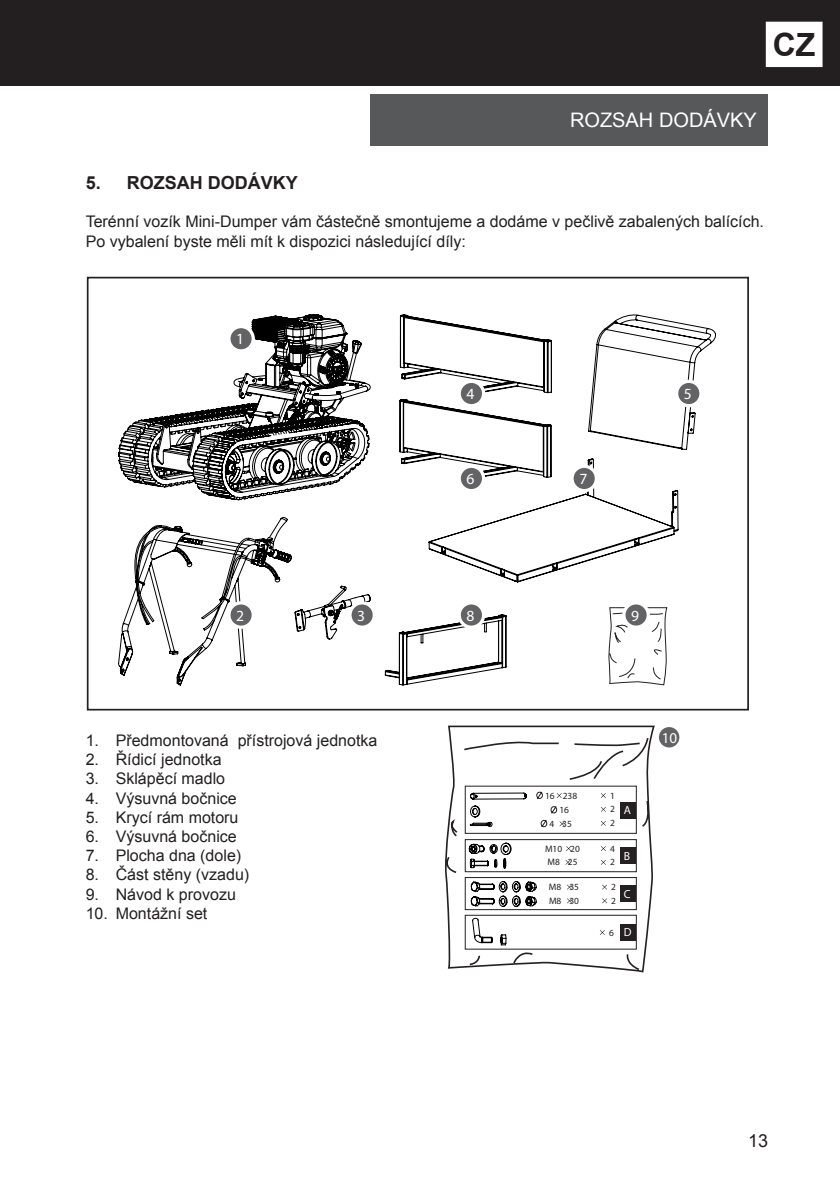
<style>
.page{position:relative;width:840px;height:1191px;background:#fff}
.page>*{position:absolute;margin:0;border:0;box-sizing:border-box;transform-origin:0 0}
.t1{font:700 32px "Arial";color:#231f20}
.t2{font:20px "Arial";color:#fff}
.t3{font:700 18px "Arial";color:#231f20}
.t4{font:18px "Arial";color:#231f20}
.t5{font:16px/19.2px "Arial";color:#231f20}
.t6{font:15.6px "Myriad Pro";color:#fff}
.t7{font:15px "Myriad Pro";color:#fff}
.t8{font:11.8px "Myriad Pro";color:#fff}
.t9{font:9.4px/13.8px "Myriad Pro";color:#241f21;text-align:justify}
.s1{font-size:11.8px;color:#fff}
</style>
<div class="page">
<div style="left:0;top:0;width:839px;height:86px;background:#231f20"></div>
<div style="left:370px;top:94px;width:397px;height:51px;background:#57585a"></div>
<div style="left:766px;top:23px;width:55px;height:43px;background:#fff"></div>
<div style="left:765px;top:22px;width:57px;height:45px;border:2px solid #fff"></div>
<svg style="left:118px;top:276px;width:598px;height:409px"></svg>
<svg style="left:349px;top:602px;width:25px;height:25px"></svg>
<div style="left:348px;top:601px;width:28px;height:28px;border:4px solid #fff;border-radius:50%"></div>
<div style="left:351px;top:604px;width:21px;height:21px;background:#636366;border-radius:50%"></div>
<svg style="left:228px;top:326px;width:25px;height:25px"></svg>
<div style="left:227px;top:325px;width:28px;height:27px;border:4px solid #fff;border-radius:50%"></div>
<div style="left:230px;top:328px;width:21px;height:21px;background:#636366;border-radius:50%"></div>
<svg style="left:228px;top:602px;width:25px;height:25px"></svg>
<div style="left:227px;top:601px;width:28px;height:28px;border:4px solid #fff;border-radius:50%"></div>
<div style="left:230px;top:604px;width:21px;height:21px;background:#636366;border-radius:50%"></div>
<svg style="left:458px;top:381px;width:25px;height:25px"></svg>
<div style="left:457px;top:380px;width:28px;height:27px;border:4px solid #fff;border-radius:50%"></div>
<div style="left:460px;top:383px;width:21px;height:21px;background:#636366;border-radius:50%"></div>
<svg style="left:676px;top:381px;width:25px;height:25px"></svg>
<div style="left:674px;top:380px;width:28px;height:27px;border:4px solid #fff;border-radius:50%"></div>
<div style="left:678px;top:383px;width:21px;height:21px;background:#636366;border-radius:50%"></div>
<svg style="left:458px;top:602px;width:25px;height:25px"></svg>
<div style="left:457px;top:601px;width:28px;height:28px;border:4px solid #fff;border-radius:50%"></div>
<div style="left:460px;top:604px;width:21px;height:21px;background:#636366;border-radius:50%"></div>
<svg style="left:623px;top:602px;width:25px;height:25px"></svg>
<div style="left:622px;top:601px;width:27px;height:28px;border:4px solid #fff;border-radius:50%"></div>
<div style="left:625px;top:604px;width:21px;height:21px;background:#636366;border-radius:50%"></div>
<svg style="left:571px;top:466px;width:25px;height:25px"></svg>
<div style="left:570px;top:464px;width:27px;height:28px;border:4px solid #fff;border-radius:50%"></div>
<div style="left:573px;top:468px;width:21px;height:21px;background:#636366;border-radius:50%"></div>
<svg style="left:458px;top:466px;width:25px;height:25px"></svg>
<div style="left:457px;top:464px;width:28px;height:28px;border:4px solid #fff;border-radius:50%"></div>
<div style="left:460px;top:468px;width:21px;height:21px;background:#636366;border-radius:50%"></div>
<svg style="left:445px;top:725px;width:210px;height:248px"></svg>
<svg style="left:468px;top:881px;width:68px;height:27px"></svg>
<div style="left:619px;top:885px;width:16px;height:16px;background:#241f21"></div>
<div style="left:464px;top:877px;width:172px;height:33px;border:1px solid #241f21"></div>
<svg style="left:566px;top:884px;width:5px;height:5px"></svg>
<svg style="left:601px;top:884px;width:5px;height:5px"></svg>
<svg style="left:566px;top:898px;width:5px;height:5px"></svg>
<svg style="left:601px;top:898px;width:5px;height:5px"></svg>
<div style="left:619px;top:802px;width:16px;height:16px;background:#241f21"></div>
<svg style="left:469px;top:792px;width:57px;height:35px"></svg>
<svg style="left:556px;top:793px;width:5px;height:5px"></svg>
<svg style="left:536px;top:791px;width:6px;height:8px"></svg>
<svg style="left:540px;top:805px;width:24px;height:22px"></svg>
<svg style="left:600px;top:793px;width:5px;height:5px"></svg>
<svg style="left:600px;top:807px;width:5px;height:5px"></svg>
<svg style="left:600px;top:821px;width:5px;height:4px"></svg>
<svg style="left:467px;top:842px;width:45px;height:28px"></svg>
<div style="left:619px;top:847px;width:16px;height:17px;background:#241f21"></div>
<div style="left:464px;top:839px;width:172px;height:33px;border:1px solid #241f21"></div>
<svg style="left:566px;top:846px;width:4px;height:5px"></svg>
<svg style="left:600px;top:846px;width:5px;height:5px"></svg>
<svg style="left:565px;top:860px;width:5px;height:4px"></svg>
<svg style="left:600px;top:860px;width:5px;height:4px"></svg>
<div style="left:619px;top:924px;width:16px;height:16px;background:#241f21"></div>
<div style="left:464px;top:915px;width:172px;height:34px;border:1px solid #241f21"></div>
<svg style="left:472px;top:918px;width:34px;height:29px"></svg>
<svg style="left:599px;top:930px;width:5px;height:5px"></svg>
<div style="left:658px;top:727px;width:21px;height:20px;background:#636366;border-radius:50%"></div>
<h1 class="t1" style="left:772px;top:23px;width:44px">CZ</h1>
<p class="t2" style="left:569px;top:107px;width:188px">ROZSAH DODÁVKY</p>
<p class="t3" style="left:86px;top:171px;width:214px">5. ROZSAH DODÁVKY</p>
<p class="t5" style="left:86px;top:212px;width:679px">Terénní vozík Mini-Dumper vám částečně smontujeme a dodáme v pečlivě zabalených balících.<br>Po vybalení byste měli mít k dispozici následující díly:</p>
<p class="t6" style="left:236px;top:329px;width:9px">1</p>
<p class="t6" style="left:466px;top:384px;width:9px">4</p>
<p class="t6" style="left:683px;top:384px;width:9px">5</p>
<p class="t6" style="left:466px;top:469px;width:9px">6</p>
<p class="t6" style="left:579px;top:469px;width:9px">7</p>
<p class="t6" style="left:236px;top:606px;width:9px">2</p>
<p class="t6" style="left:357px;top:606px;width:9px">3</p>
<p class="t6" style="left:466px;top:606px;width:9px">8</p>
<p class="t6" style="left:631px;top:606px;width:9px">9</p>
<p class="t5" style="left:86px;top:731px;width:293px">1. Předmontovaná přístrojová jednotka</p>
<p class="t5" style="left:86px;top:750px;width:137px">2. Řídicí jednotka</p>
<p class="t5" style="left:86px;top:769px;width:141px">3. Sklápěcí madlo</p>
<p class="t5" style="left:86px;top:788px;width:152px">4. Výsuvná bočnice</p>
<p class="t5" style="left:86px;top:807px;width:154px">5. Krycí rám motoru</p>
<p class="t5" style="left:86px;top:827px;width:152px">6. Výsuvná bočnice</p>
<p class="t5" style="left:86px;top:846px;width:157px">7. Plocha dna (dole)</p>
<p class="t5" style="left:86px;top:865px;width:165px">8. Část stěny (vzadu)</p>
<p class="t5" style="left:86px;top:884px;width:152px">9. Návod k provozu</p>
<p class="t5" style="left:86px;top:903px;width:123px">10. Montážní set</p>
<p class="t9" style="left:544px;top:788px;width:34px">16 238</p>
<p class="t9" style="left:559px;top:803px;width:11px">16</p>
<p class="t9" style="left:549px;top:816px;width:24px">4 35</p>
<p class="t9" style="left:609px;top:788px;width:6px">1<br>2<br>2</p>
<p class="t9" style="left:544px;top:841px;width:36px">M10 20</p>
<p class="t9" style="left:609px;top:841px;width:6px">4</p>
<p class="t9" style="left:547px;top:855px;width:32px">M8 25</p>
<p class="t9" style="left:609px;top:855px;width:6px">2</p>
<p class="t9" style="left:548px;top:880px;width:32px">M8 35</p>
<p class="t9" style="left:611px;top:880px;width:6px">2</p>
<p class="t9" style="left:548px;top:893px;width:32px">M8 30</p>
<p class="t9" style="left:611px;top:893px;width:6px">2</p>
<p class="t8" style="left:623px;top:803px;width:9px">A</p>
<p class="t8" style="left:623px;top:848px;width:8px">B</p>
<p class="t8" style="left:623px;top:886px;width:8px">C</p>
<p class="t7" style="left:661px;top:728px;width:17px">10</p>
<p class="t9" style="left:608px;top:925px;width:24px">6 <span class="s1">D</span></p>
<p class="t4" style="left:747px;top:1129px;width:22px">13</p>
</div>
